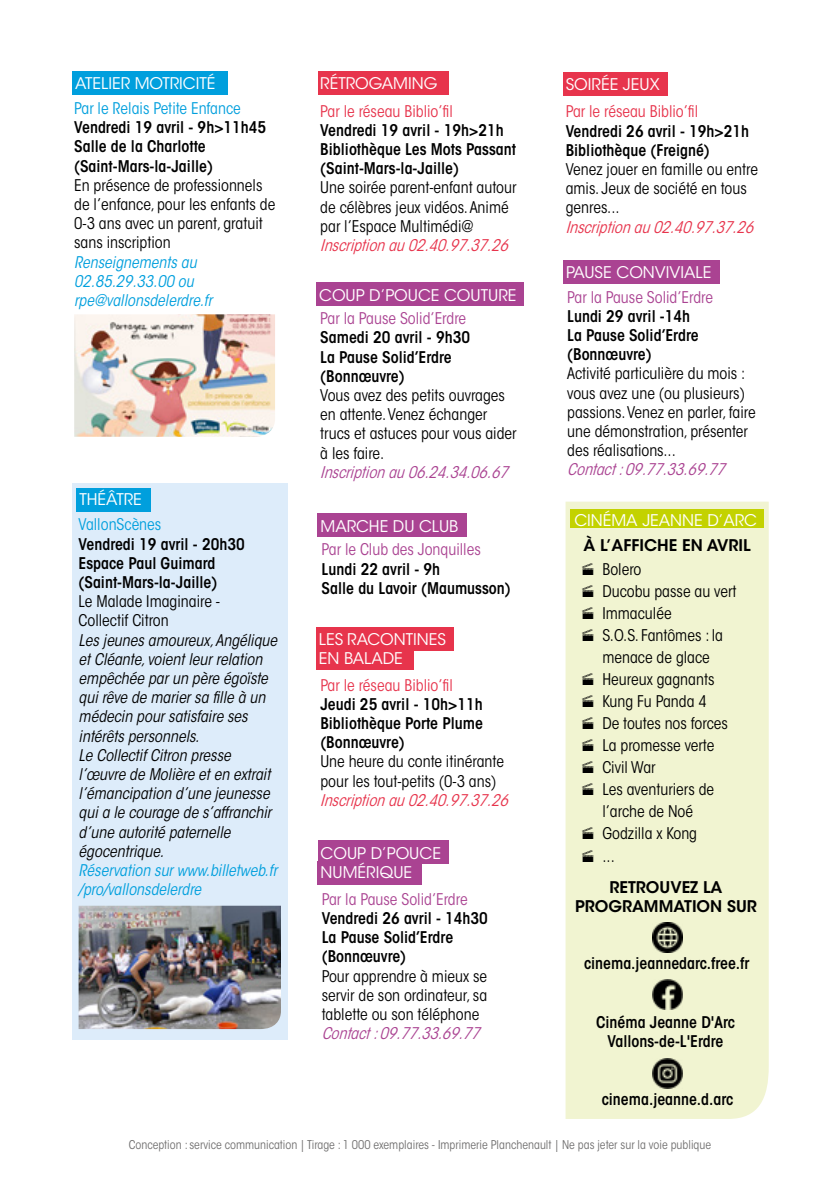
<style>
.page{position:relative;width:840px;height:1191px;background:#fff}
.page>*{position:absolute;margin:0;border:0;box-sizing:border-box;transform-origin:0 0}
.t1{font:condensed 16px/19.2px "ITC Avant Garde Std";color:#000}
.t2{font:600 condensed 16px/19.2px "ITC Avant Garde Std";color:#000}
.t3{font:italic condensed 16px/19.2px "ITC Avant Garde Std";color:#000}
.t4{font:16px/19.2px "ITC Avant Garde Std";color:#fff}
.t5{font:italic condensed 16px/19.2px "ITC Avant Garde Std";color:#009fdd}
.t6{font:condensed 16px "ITC Avant Garde Std";color:#aa4392}
.t7{font:italic condensed 16px "ITC Avant Garde Std";color:#e7344c}
.t8{font:italic condensed 16px "ITC Avant Garde Std";color:#aa4392}
.t9{font:condensed 16px "ITC Avant Garde Std";color:#e7344c}
.t10{font:600 16px/19.2px "ITC Avant Garde Std";color:#000;text-align:center}
.t11{font:condensed 16px "ITC Avant Garde Std";color:#009fdd}
.t12{font:condensed 12px "ITC Avant Garde Std";color:#706f6f}
</style>
<div class="page">
<div style="left:316px;top:646px;width:98px;height:24px;background:#e7344c"></div>
<div style="left:72px;top:483px;width:215px;height:556px;background:#ddecfa"></div>
<img style="left:79px;top:905px;width:202px;height:124px">
<div style="left:76px;top:488px;width:74px;height:23px;background:#009fdd"></div>
<div style="left:316px;top:627px;width:138px;height:23px;background:#e7344c"></div>
<div style="left:565px;top:501px;width:203px;height:618px;background:#f1f4d1"></div>
<div style="left:570px;top:509px;width:194px;height:19px;background:#c3d200"></div>
<img style="left:651px;top:980px;width:30px;height:30px">
<img style="left:651px;top:1058px;width:30px;height:30px">
<img style="left:651px;top:922px;width:30px;height:30px">
<div style="left:563px;top:72px;width:104px;height:24px;background:#e7344c"></div>
<div style="left:317px;top:861px;width:105px;height:23px;background:#aa4392"></div>
<div style="left:317px;top:839px;width:131px;height:24px;background:#aa4392"></div>
<div style="left:316px;top:282px;width:207px;height:23px;background:#aa4392"></div>
<div style="left:317px;top:513px;width:150px;height:24px;background:#aa4392"></div>
<div style="left:563px;top:260px;width:156px;height:24px;background:#aa4392"></div>
<div style="left:317px;top:71px;width:131px;height:24px;background:#e7344c"></div>
<div style="left:72px;top:71px;width:155px;height:24px;background:#009fdd"></div>
<img style="left:74px;top:314px;width:201px;height:123px">
<svg style="left:582px;top:563px;width:11px;height:12px"></svg>
<svg style="left:582px;top:585px;width:11px;height:12px"></svg>
<svg style="left:582px;top:607px;width:11px;height:12px"></svg>
<svg style="left:582px;top:629px;width:11px;height:12px"></svg>
<svg style="left:582px;top:673px;width:11px;height:12px"></svg>
<svg style="left:582px;top:695px;width:11px;height:12px"></svg>
<svg style="left:582px;top:717px;width:11px;height:12px"></svg>
<svg style="left:582px;top:739px;width:11px;height:12px"></svg>
<svg style="left:582px;top:761px;width:11px;height:12px"></svg>
<svg style="left:582px;top:783px;width:11px;height:12px"></svg>
<svg style="left:582px;top:827px;width:11px;height:12px"></svg>
<svg style="left:582px;top:849px;width:11px;height:12px"></svg>
<p class="t4" style="left:75px;top:74px;width:142px">ATELIER MOTRICITÉ</p>
<p class="t11" style="left:74px;top:98px;width:168px">Par le Relais Petite Enfance</p>
<p class="t2" style="left:74px;top:118px;width:193px">Vendredi 19 avril - 9h&gt;11h45<br>Salle de la Charlotte (Saint-Mars-la-Jaille)</p>
<p class="t1" style="left:74px;top:175px;width:203px">En présence de professionnels de l’enfance, pour les enfants de<br>0-3 ans avec un parent, gratuit sans inscription</p>
<p class="t5" style="left:74px;top:252px;width:140px">Renseignements au<br>02.85.29.33.00 ou rpe@vallonsdelerdre.fr</p>
<p class="t4" style="left:79px;top:490px;width:64px">THÉÂTRE</p>
<p class="t11" style="left:79px;top:515px;width:84px">VallonScènes</p>
<p class="t2" style="left:79px;top:534px;width:167px">Vendredi 19 avril - 20h30<br>Espace Paul Guimard (Saint-Mars-la-Jaille)</p>
<p class="t1" style="left:79px;top:592px;width:143px">Le Malade Imaginaire -<br>Collectif Citron</p>
<p class="t3" style="left:79px;top:630px;width:200px">Les jeunes amoureux, Angélique et Cléante, voient leur relation empêchée par un père égoïste qui rêve de marier sa fille à un médecin pour satisfaire ses intérêts personnels.<br>Le Collectif Citron presse l’œuvre de Molière et en extrait l’émancipation d’une jeunesse qui a le courage de s’affranchir d’une autorité paternelle égocentrique.</p>
<p class="t5" style="left:79px;top:861px;width:200px">Réservation sur www.billetweb.fr /pro/vallonsdelerdre</p>
<p class="t4" style="left:320px;top:74px;width:119px">RÉTROGAMING</p>
<p class="t9" style="left:320px;top:101px;width:134px">Par le réseau Biblio’fil</p>
<p class="t2" style="left:320px;top:120px;width:197px">Vendredi 19 avril - 19h&gt;21h<br>Bibliothèque Les Mots Passant (Saint-Mars-la-Jaille)</p>
<p class="t1" style="left:320px;top:178px;width:197px">Une soirée parent-enfant autour de célèbres jeux vidéos. Animé par l’Espace Multimédi@</p>
<p class="t7" style="left:320px;top:236px;width:189px">Inscription au 02.40.97.37.26</p>
<p class="t4" style="left:319px;top:285px;width:199px">COUP D’POUCE COUTURE</p>
<p class="t6" style="left:320px;top:309px;width:147px">Par la Pause Solid’Erdre</p>
<p class="t2" style="left:320px;top:328px;width:151px">Samedi 20 avril - 9h30<br>La Pause Solid’Erdre (Bonnœuvre)</p>
<p class="t1" style="left:320px;top:386px;width:198px">Vous avez des petits ouvrages en attente. Venez échanger trucs et astuces pour vous aider à les faire.</p>
<p class="t8" style="left:320px;top:462px;width:189px">Inscription au 06.24.34.06.67</p>
<p class="t4" style="left:320px;top:517px;width:139px">MARCHE DU CLUB</p>
<p class="t6" style="left:321px;top:540px;width:160px">Par le Club des Jonquilles</p>
<p class="t2" style="left:321px;top:559px;width:190px">Lundi 22 avril - 9h<br>Salle du Lavoir (Maumusson)</p>
<p class="t4" style="left:319px;top:630px;width:129px">LES RACONTINES<br>EN BALADE</p>
<p class="t9" style="left:320px;top:675px;width:134px">Par le réseau Biblio’fil</p>
<p class="t2" style="left:320px;top:694px;width:164px;text-align:justify">Jeudi 25 avril - 10h&gt;11h Bibliothèque Porte Plume (Bonnœuvre)</p>
<p class="t1" style="left:320px;top:752px;width:185px">Une heure du conte itinérante pour les tout-petits (0-3 ans)</p>
<p class="t7" style="left:320px;top:790px;width:189px">Inscription au 02.40.97.37.26</p>
<p class="t4" style="left:320px;top:843px;width:122px">COUP D’POUCE<br>NUMÉRIQUE</p>
<p class="t6" style="left:321px;top:889px;width:147px">Par la Pause Solid’Erdre</p>
<p class="t2" style="left:321px;top:908px;width:167px">Vendredi 26 avril - 14h30<br>La Pause Solid’Erdre (Bonnœuvre)</p>
<p class="t1" style="left:321px;top:966px;width:167px;text-align:justify">Pour apprendre à mieux se servir de son ordinateur, sa tablette ou son téléphone</p>
<p class="t8" style="left:321px;top:1023px;width:159px">Contact :09.77.33.69.77</p>
<p class="t4" style="left:565px;top:75px;width:95px">SOIRÉE JEUX</p>
<p class="t9" style="left:565px;top:102px;width:134px">Par le réseau Biblio’fil</p>
<p class="t2" style="left:565px;top:121px;width:185px">Vendredi 26 avril - 19h&gt;21h<br>Bibliothèque (Freigné)</p>
<p class="t1" style="left:565px;top:160px;width:194px">Venez jouer en famille ou entre amis. Jeux de société en tous genres...</p>
<p class="t7" style="left:565px;top:217px;width:189px">Inscription au 02.40.97.37.26</p>
<p class="t4" style="left:565px;top:262px;width:147px">PAUSE CONVIVIALE</p>
<p class="t6" style="left:567px;top:287px;width:147px">Par la Pause Solid’Erdre</p>
<p class="t2" style="left:567px;top:306px;width:133px">Lundi 29 avril -14h<br>La Pause Solid’Erdre (Bonnœuvre)</p>
<p class="t1" style="left:567px;top:364px;width:190px">Activité particulière du mois : vous avez une (ou plusieurs) passions. Venez en parler, faire une démonstration, présenter des réalisations...</p>
<p class="t8" style="left:567px;top:460px;width:159px">Contact :09.77.33.69.77</p>
<p class="t4" style="left:574px;top:511px;width:184px">CINÉMA JEANNE D’ARC</p>
<p class="t10" style="left:583px;top:536px;width:168px">À L’AFFICHE EN AVRIL</p>
<p class="t1" style="left:602px;top:558px;width:135px;line-height:22px">Bolero<br>Ducobu passe au vert<br>Immaculée<br>S.O.S. Fantômes : la menace de glace<br>Heureux gagnants<br>Kung Fu Panda 4<br>De toutes nos forces<br>La promesse verte<br>Civil War<br>Les aventuriers de l’arche de Noé<br>Godzilla x Kong<br>...</p>
<p class="t10" style="left:574px;top:877px;width:183px">RETROUVEZ LA<br>PROGRAMMATION SUR</p>
<p class="t2" style="left:583px;top:953px;width:167px">cinema.jeannedarc.free.fr</p>
<p class="t2" style="left:595px;top:1012px;width:140px;text-align:center">Cinéma Jeanne D'Arc<br>Vallons-de-L'Erdre</p>
<p class="t2" style="left:601px;top:1090px;width:133px">cinema.jeanne.d.arc</p>
<p class="t12" style="left:129px;top:1137px;width:583px">Conception : service communication | Tirage : 1 000 exemplaires - Imprimerie Planchenault | Ne pas jeter sur la voie publique</p>
</div>
